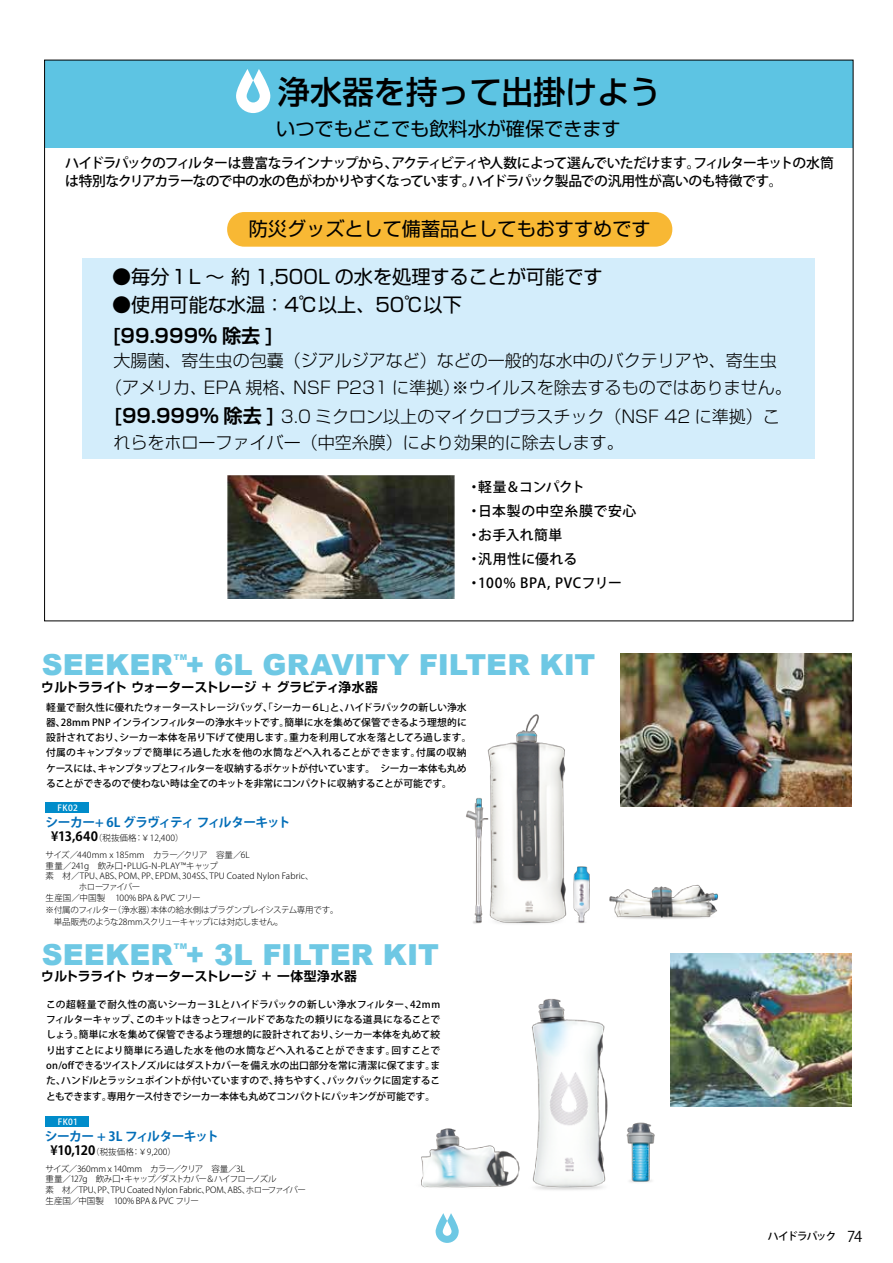
<style>
.page{position:relative;width:893px;height:1263px;background:#fff}
.page>*{position:absolute;margin:0;border:0;box-sizing:border-box;transform-origin:0 0}
.t1{font:500 31.95px "Shin Go Pro";color:#000}
.t2{font:900 28.95px "Arial";letter-spacing:.005em;color:#6ec8e4}
.t3{font:19.2px "Shin Go Pro";color:#000}
.t4{font:700 19.2px "Shin Go Pro De";color:#000}
.t5{font:300 16.95px/28px "Shin Go Pro";color:#000;text-align:center}
.t6{font:500 13.8px/18.3px "Koz Go Pro";letter-spacing:-.05em;color:#000}
.t7{font:500 13.8px/24px "Koz Go Pro";letter-spacing:.03em;color:#000}
.t8{font:700 12.9px "Shin Go Pro De";letter-spacing:-.005em;color:#000}
.t9{font:700 12.75px "Koz Go Pro";letter-spacing:-.065em;color:#036eb8}
.t10{font:500 10.65px "Koz Go Pro";letter-spacing:-.095em;color:#000}
.t11{font:500 9.75px/15.3px "Koz Go Pro";letter-spacing:-.02em;color:#000}
.t12{font:300 8.55px/10.6px "Koz Go Pro";letter-spacing:-.025em;color:#000}
.t13{font:300 8.55px/10.6px "Koz Go Pro";color:#000}
.t14{font:300 8.55px/11.7px "Koz Go Pro";letter-spacing:-.045em;color:#000}
.t15{font:300 8.55px "Koz Go Pro";letter-spacing:.01em;color:#000}
.t16{font:500 8.55px "Koz Go Pro";letter-spacing:.045em;color:#fff}
.t17{font:900 7.95px "Arial";color:#6ec8e4}
.s1{font-family:"Shin Go Pro De";font-weight:700;font-size:19.2px}
.s2{font-weight:700;font-size:12.75px}
.s3{font-weight:400;font-size:14.85px}
</style>
<div class="page">
<div style="left:45px;top:60px;width:807px;height:88px;background:#5dc4e3"></div>
<div style="left:227px;top:212px;width:445px;height:35px;background:#f8b834;border-radius:17px"></div>
<div style="left:82px;top:258px;width:733px;height:200px;background:#d3edfb"></div>
<img style="left:620px;top:654px;width:231px;height:153px">
<img style="left:671px;top:953px;width:181px;height:153px">
<img style="left:466px;top:714px;width:124px;height:210px">
<img style="left:609px;top:884px;width:109px;height:35px">
<img style="left:421px;top:1128px;width:99px;height:60px">
<img style="left:531px;top:999px;width:77px;height:191px">
<img style="left:626px;top:1122px;width:29px;height:61px">
<img style="left:228px;top:475px;width:226px;height:123px">
<div style="left:46px;top:803px;width:43px;height:10px;background:#008cca"></div>
<div style="left:46px;top:1116px;width:43px;height:11px;background:#008cca"></div>
<svg style="left:236px;top:69px;width:34px;height:44px"></svg>
<svg style="left:436px;top:1213px;width:23px;height:30px"></svg>
<h1 class="t1" style="left:278px;top:66px;width:384px">浄水器を持って出掛けよう</h1>
<h3 class="t3" style="left:276px;top:113px;width:346px">いつでもどこでも飲料水が確保できます</h3>
<h3 class="t6" style="left:65px;top:154px;width:770px">ハイドラパックのフィルターは豊富なラインナップから、アクティビティや人数によって選んでいただけます。フィルターキットの水筒は特別なクリアカラーなので中の水の色がわかりやすくなっています。ハイドラパック製品での汎用性が高いのも特徴です。</h3>
<h3 class="t3" style="left:249px;top:213px;width:403px">防災グッズとして備蓄品としてもおすすめです</h3>
<h3 class="t3" style="left:112px;top:261px;width:492px">●毎分１L ～ 約 1,500L の水を処理することが可能です</h3>
<h3 class="t3" style="left:112px;top:289px;width:351px">●使用可能な水温：4℃以上、50℃以下</h3>
<h3 class="t4" style="left:112px;top:320px;width:163px">[99.999% 除去 ]</h3>
<h3 class="t5" style="left:105px;top:344px;width:688px">大腸菌、寄生虫の包嚢（ジアルジアなど）などの一般的な水中のバクテリアや、寄生虫<br>（アメリカ、EPA 規格、NSF P231 に準拠）※ウイルスを除去するものではありません。<span class="s1">[99.999% 除去 ]</span> 3.0 ミクロン以上のマイクロプラスチック（NSF 42 に準拠）こ</h3>
<h3 class="t5" style="left:114px;top:427px;width:512px">れらをホローファイバー（中空糸膜）により効果的に除去します。</h3>
<h3 class="t7" style="left:467px;top:476px;width:171px">・軽量＆コンパクト<br>・日本製の中空糸膜で安心・お手入れ簡単<br>・汎用性に優れる<br>・100% BPA, PVCフリー</h3>
<p class="t17" style="left:174px;top:651px;width:15px">TM</p>
<h2 class="t2" style="left:42px;top:644px;width:555px">SEEKER + 6L GRAVITY FILTER KIT</h2>
<h3 class="t8" style="left:41px;top:676px;width:338px">ウルトラライト ウォーターストレージ + グラビティ浄水器</h3>
<p class="t11" style="left:46px;top:700px;width:427px">軽量で耐久性に優れたウォーターストレージバッグ、「シーカー６L」と、ハイドラパックの新しい浄水器、28mm PNP インラインフィルターの浄水キットです。簡単に水を集めて保管できるよう理想的に設計されており、シーカー本体を吊り下げて使用します。重力を利用して水を落としてろ過します。付属のキャンプタップで簡単にろ過した水を他の水筒などへ入れることができます。付属の収納ケースには、キャンプタップとフィルターを収納するポケットが付いています。　シーカー本体も丸めることができるので使わない時は全てのキットを非常にコンパクトに収納することが可能です。</p>
<p class="t16" style="left:58px;top:803px;width:22px">FK02</p>
<p class="t13" style="left:46px;top:850px;width:269px">サイズ／440mm x 185mm　カラー／クリア　容量／6L　<br>重量／241g　飲み口・PLUG-N-PLAY™キャップ<br>素　材／TPU、ABS、POM、PP、EPDM、304SS、TPU Coated Nylon Fabric、　　　 ホローファイバー<br>生産国／中国製 　100% BPA &amp; PVC フリー</p>
<h3 class="t9" style="left:46px;top:814px;width:246px">シーカー+ 6L グラヴィティ フィルターキット</h3>
<p class="t15" style="left:51px;top:832px;width:134px"><span class="s2">¥13,640</span>（税抜価格：￥12,400）</p>
<p class="t14" style="left:46px;top:904px;width:294px">※付属のフィルター（浄水器）本体の給水側はプラグンプレイシステム専用です。　単品販売のような28mmスクリューキャップには対応しません。</p>
<p class="t17" style="left:174px;top:940px;width:15px">TM</p>
<h2 class="t2" style="left:42px;top:934px;width:399px">SEEKER + 3L FILTER KIT</h2>
<h3 class="t8" style="left:41px;top:966px;width:317px">ウルトラライト ウォーターストレージ + 一体型浄水器</h3>
<p class="t11" style="left:46px;top:997px;width:395px;text-align:justify">この超軽量で耐久性の高いシーカー３Lとハイドラパックの新しい浄水フィルター、42mmフィルターキャップ、このキットはきっとフィールドであなたの頼りになる道具になることでしょう。簡単に水を集めて保管できるよう理想的に設計されており、シーカー本体を丸めて絞り出すことにより簡単にろ過した水を他の水筒などへ入れることができます。回すことでon/offできるツイストノズルにはダストカバーを備え水の出口部分を常に清潔に保てます。また、ハンドルとラッシュポイントが付いていますので、持ちやすく、パックパックに固定することもできます。専用ケース付きでシーカー本体も丸めてコンパクトにパッキングが可能です。</p>
<p class="t16" style="left:58px;top:1116px;width:22px">FK01</p>
<p class="t12" style="left:46px;top:1163px;width:262px">サイズ／360mm x 140mm　カラー／クリア　容量／3L　<br>重量／127g　飲み口・キャップ／ダストカバー＆ハイフローノズル<br>素　材／TPU、PP、TPU Coated Nylon Fabric、POM、ABS、ホローファイバー生産国／中国製 　100% BPA &amp; PVC フリー</p>
<h3 class="t9" style="left:45px;top:1127px;width:175px">シーカー + 3L フィルターキット</h3>
<p class="t12" style="left:50px;top:1146px;width:127px"><span class="s2">¥10,120</span>（税抜価格：￥9,200）</p>
<p class="t10" style="left:768px;top:1229px;width:96px">ハイドラパック　<span class="s3">74</span></p>
</div>
